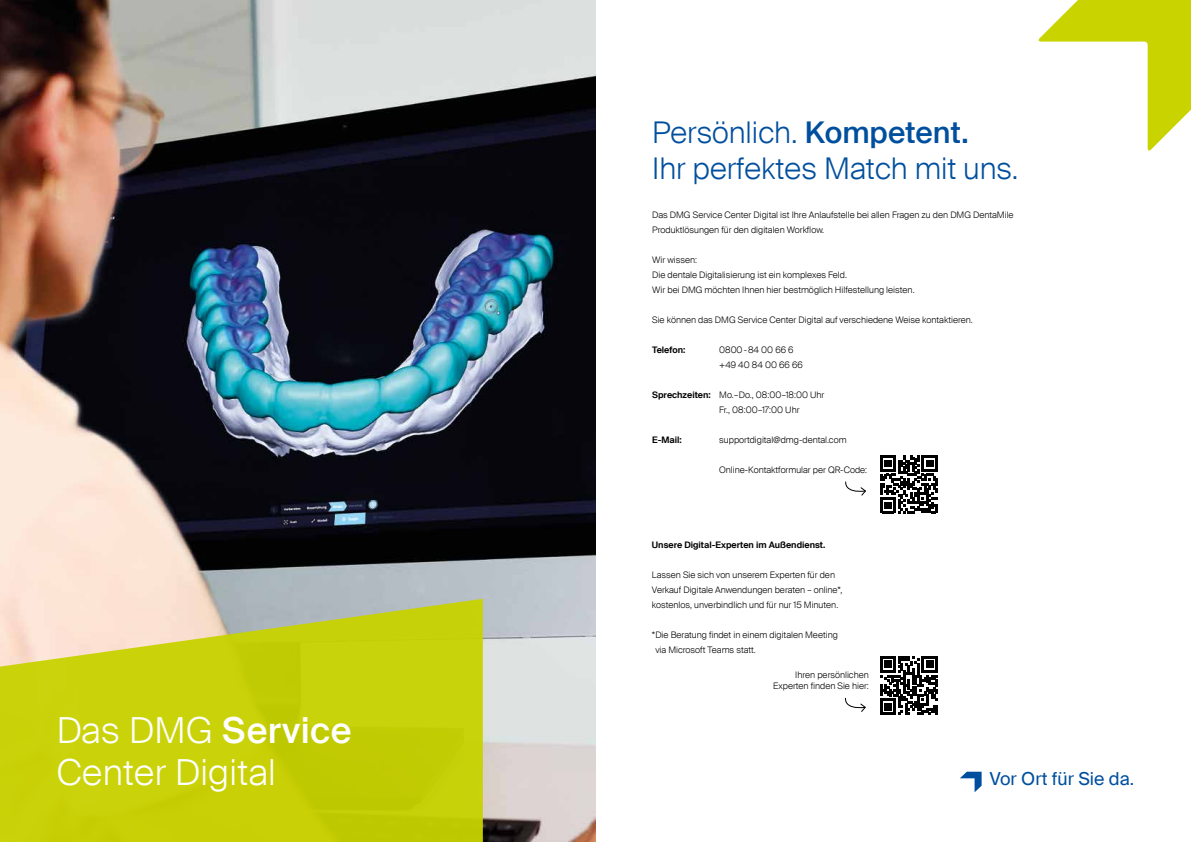
<style>
.page{position:relative;width:1191px;height:842px;background:#fff}
.page>*{position:absolute;margin:0;border:0;box-sizing:border-box;transform-origin:0 0}
.t1{font:300 36px/42px "Suisse Intl";letter-spacing:.01em;color:#fff}
.t2{font:300 30px/36px "Suisse Intl";color:#004f9e}
.t3{font:18px "Suisse Intl";color:#004f9e}
.t4{font:300 9px/15px "Suisse Intl";color:#000}
.t5{font:600 9px "Suisse Intl";color:#000}
.s1{font-weight:500}
.s2{font-weight:600}
</style>
<div class="page">
<img style="left:0;top:0;width:595px;height:842px">
<svg style="left:1038px;top:0;width:153px;height:151px"></svg>
<svg style="left:0;top:599px;width:483px;height:243px;background:#cbd022"></svg>
<svg style="left:880px;top:455px;width:57px;height:58px"></svg>
<svg style="left:880px;top:656px;width:58px;height:59px"></svg>
<svg style="left:960px;top:772px;width:21px;height:20px"></svg>
<svg style="left:845px;top:697px;width:21px;height:15px"></svg>
<svg style="left:845px;top:481px;width:21px;height:15px"></svg>
<h1 class="t1" style="left:57px;top:710px;width:296px">Das DMG <span class="s1">Service<br></span>Center Digital</h1>
<h2 class="t2" style="left:652px;top:115px;width:368px">Persönlich. <span class="s1">Kompetent.<br></span>Ihr perfektes Match mit uns.</h2>
<p class="t4" style="left:652px;top:208px;width:363px">Das DMG Service Center Digital ist Ihre Anlaufstelle bei allen Fragen zu den DMG DentaMile<br>Produktlösungen für den digitalen Workflow.</p>
<p class="t4" style="left:652px;top:253px;width:264px">Wir wissen:<br>Die dentale Digitalisierung ist ein komplexes Feld.<br>Wir bei DMG möchten Ihnen hier bestmöglich Hilfestellung leisten.</p>
<p class="t4" style="left:652px;top:313px;width:322px">Sie können das DMG Service Center Digital auf verschiedene Weise kontaktieren.</p>
<p class="t5" style="left:652px;top:345px;width:35px">Telefon:</p>
<p class="t4" style="left:719px;top:343px;width:85px">0800-84 00 66 6 +49 40 84 00 66 66</p>
<p class="t4" style="left:719px;top:388px;width:107px;text-indent:-67px"><span class="s2">Sprechzeiten:</span> Mo.–Do., 08:00–18:00 Uhr<br>Fr., 08:00–17:00 Uhr</p>
<p class="t5" style="left:652px;top:435px;width:31px">E-Mail:</p>
<p class="t4" style="left:719px;top:433px;width:129px">supportdigital@dmg-dental.com</p>
<p class="t4" style="left:719px;top:463px;width:149px">Online-Kontaktformular per QR-Code:</p>
<p class="t5" style="left:652px;top:540px;width:175px">Unsere Digital-Experten im Außendienst.</p>
<p class="t4" style="left:652px;top:568px;width:192px">Lassen Sie sich von unserem Experten für den<br>Verkauf Digitale Anwendungen beraten – online*, kostenlos, unverbindlich und für nur 15 Minuten.</p>
<p class="t4" style="left:655px;top:628px;width:184px;text-indent:-3px">*Die Beratung findet in einem digitalen Meeting via Microsoft Teams statt.</p>
<p class="t4" style="left:773px;top:669px;width:97px;line-height:11px;text-align:right">Ihren persönlichen<br>Experten finden Sie hier:</p>
<h3 class="t3" style="left:989px;top:768px;width:146px">Vor Ort für Sie da.</h3>
</div>
